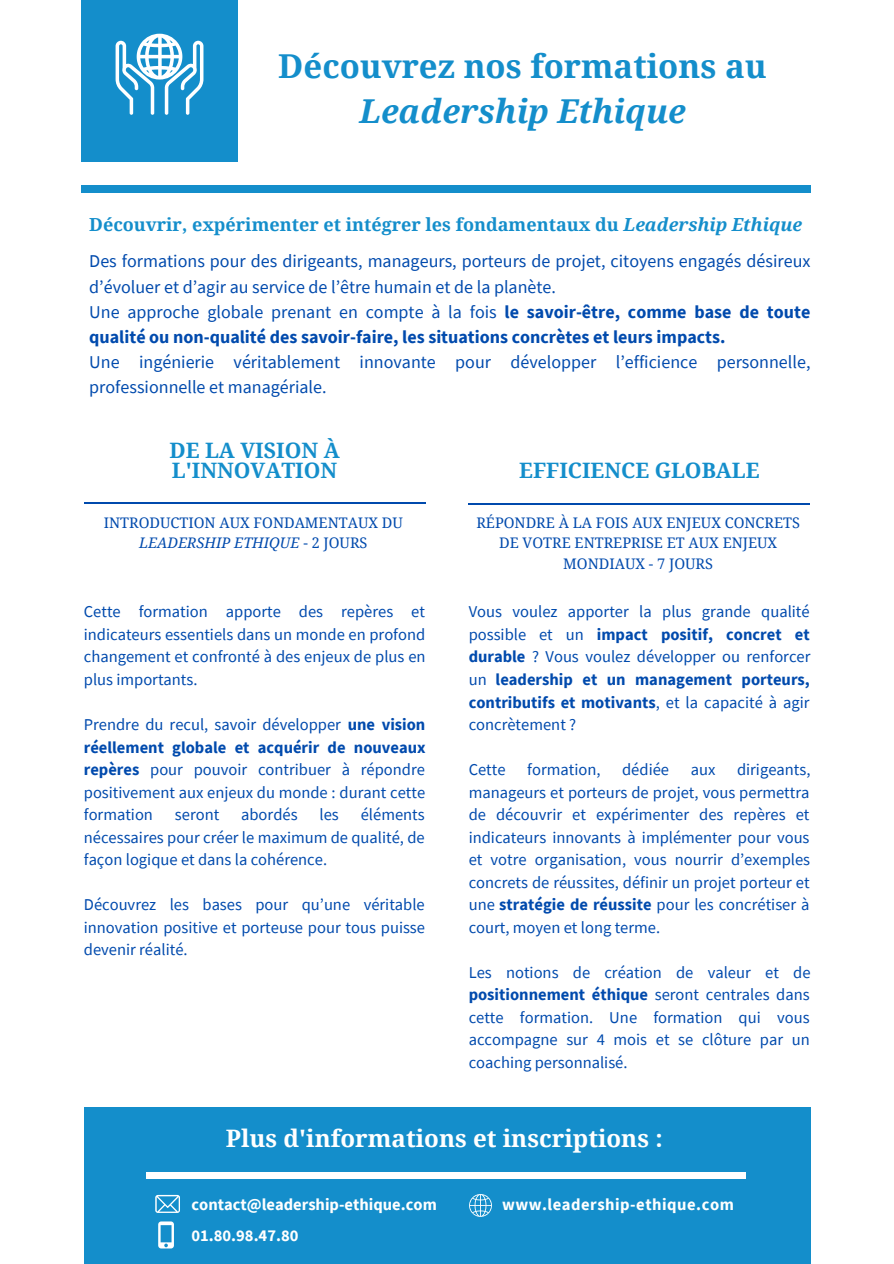
<style>
.page{position:relative;width:894px;height:1264px;background:#fff}
.page>*{position:absolute;margin:0;border:0;box-sizing:border-box;transform-origin:0 0}
.t1{font:700 33px/45px "Droid Serif";color:#148ecb;text-align:center}
.t2{font:700 24px "Droid Serif";color:#fff}
.t3{font:700 21.15px/20.2px "Droid Serif";color:#148ecb}
.t4{font:18px/25px "Source Sans Pro";color:#004aad}
.t5{font:700 18px/25px "Source Sans Pro";color:#004aad}
.t6{font:700 18px "Droid Serif";color:#148ecb}
.t7{font:16.5px/22.5px "Source Sans Pro";color:#004aad;text-align:justify}
.t8{font:700 16.5px "Source Sans Pro";color:#fff}
.t9{font:700 16.5px "Source Sans Pro";letter-spacing:.03em;color:#fff}
.t10{font:14.55px/20.2px "Droid Serif";color:#004aad;text-align:center}
.s1{font-style:italic}
.s2{font-weight:400}
.s3{font-weight:700}
</style>
<div class="page">
<div style="left:84px;top:1107px;width:726px;height:156px;background:#148ecb"></div>
<div style="left:146px;top:1172px;width:599px;height:6px;background:#fff"></div>
<div style="left:81px;top:0;width:156px;height:162px;background:#148ecb"></div>
<svg style="left:115px;top:34px;width:88px;height:81px"></svg>
<div style="left:81px;top:186px;width:728px;height:6px;background:#148ecb"></div>
<svg style="left:155px;top:1194px;width:25px;height:18px"></svg>
<svg style="left:469px;top:1194px;width:23px;height:23px"></svg>
<svg style="left:158px;top:1221px;width:16px;height:27px"></svg>
<hr style="left:84px;top:503px;width:341px;height:1px;background:#004aad">
<hr style="left:468px;top:503px;width:341px;height:1px;background:#004aad">
<p class="t1" style="left:278px;top:44px;width:490px">Découvrez nos formations au<br><span class="s1">Leadership Ethique</span></p>
<p class="t6" style="left:89px;top:214px;width:714px">Découvrir, expérimenter et intégrer les fondamentaux du <span class="s1">Leadership Ethique</span></p>
<p class="t4" style="left:89px;top:248px;width:722px">Des formations pour des dirigeants, manageurs, porteurs de projet, citoyens engagés désireux d’évoluer et d’agir au service de l’être humain et de la planète.</p>
<p class="t5" style="left:89px;top:299px;width:722px"><span class="s2">Une approche globale prenant en compte à la fois</span> le savoir-être, comme base de toute qualité ou non-qualité des savoir-faire, les situations concrètes et leurs impacts.</p>
<p class="t4" style="left:89px;top:349px;width:722px">Une ingénierie véritablement innovante pour développer l’efficience personnelle, professionnelle et managériale.</p>
<p class="t3" style="left:169px;top:440px;width:172px">DE LA VISION À<br>L'INNOVATION</p>
<p class="t10" style="left:104px;top:513px;width:300px">INTRODUCTION AUX FONDAMENTAUX DU<br><span class="s1">LEADERSHIP ETHIQUE</span> - 2 JOURS</p>
<p class="t7" style="left:84px;top:600px;width:343px">Cette formation apporte des repères et indicateurs essentiels dans un monde en profond changement et confronté à des enjeux de plus en plus importants.</p>
<p class="t7" style="left:84px;top:713px;width:343px">Prendre du recul, savoir développer <span class="s3">une vision réellement globale et acquérir de nouveaux repères</span> pour pouvoir contribuer à répondre positivement aux enjeux du monde : durant cette formation</p>
<p class="t7" style="left:84px;top:803px;width:342px;text-indent:277px">éléments nécessaires pour créer le maximum de qualité, de façon logique et dans la cohérence.</p>
<p class="t7" style="left:84px;top:893px;width:342px">Découvrez les bases pour qu’une véritable innovation positive et porteuse pour tous puisse devenir réalité.</p>
<p class="t7" style="left:175px;top:803px;width:46px">seront</p>
<p class="t7" style="left:241px;top:803px;width:58px">abordés</p>
<p class="t7" style="left:319px;top:803px;width:21px">les</p>
<p class="t3" style="left:519px;top:461px;width:242px">EFFICIENCE GLOBALE</p>
<p class="t10" style="left:476px;top:513px;width:325px">RÉPONDRE À LA FOIS AUX ENJEUX CONCRETS<br>DE VOTRE ENTREPRISE ET AUX ENJEUX<br>MONDIAUX - 7 JOURS</p>
<p class="t7" style="left:468px;top:600px;width:343px">Vous voulez apporter la plus grande qualité possible et un <span class="s3">impact positif, concret et durable</span> ? Vous voulez développer ou renforcer un <span class="s3">leadership et un management porteurs, contributifs et motivants</span>, et la capacité à agir concrètement ?</p>
<p class="t7" style="left:468px;top:758px;width:38px">Cette</p>
<p class="t7" style="left:527px;top:758px;width:75px">formation,</p>
<p class="t7" style="left:622px;top:758px;width:48px">dédiée</p>
<p class="t7" style="left:690px;top:758px;width:26px">aux</p>
<p class="t7" style="left:468px;top:758px;width:343px;text-indent:268px">dirigeants, manageurs et porteurs de projet, vous permettra de découvrir et expérimenter des repères et indicateurs innovants à implémenter pour vous et votre organisation, vous nourrir d’exemples concrets de réussites, définir un projet porteur et une <span class="s3">stratégie de réussite</span> pour les concrétiser à court, moyen et long terme.</p>
<p class="t7" style="left:468px;top:960px;width:343px">Les notions de création de valeur et de <span class="s3">positionnement éthique</span> seront centrales dans cette formation. Une formation qui vous accompagne sur 4 mois et se clôture par un coaching personnalisé.</p>
<p class="t2" style="left:226px;top:1125px;width:438px">Plus d'informations et inscriptions :</p>
<p class="t8" style="left:191px;top:1193px;width:247px">contact@leadership-ethique.com</p>
<p class="t8" style="left:191px;top:1224px;width:108px">01.80.98.47.80</p>
<p class="t9" style="left:502px;top:1193px;width:233px">www.leadership-ethique.com</p>
</div>
